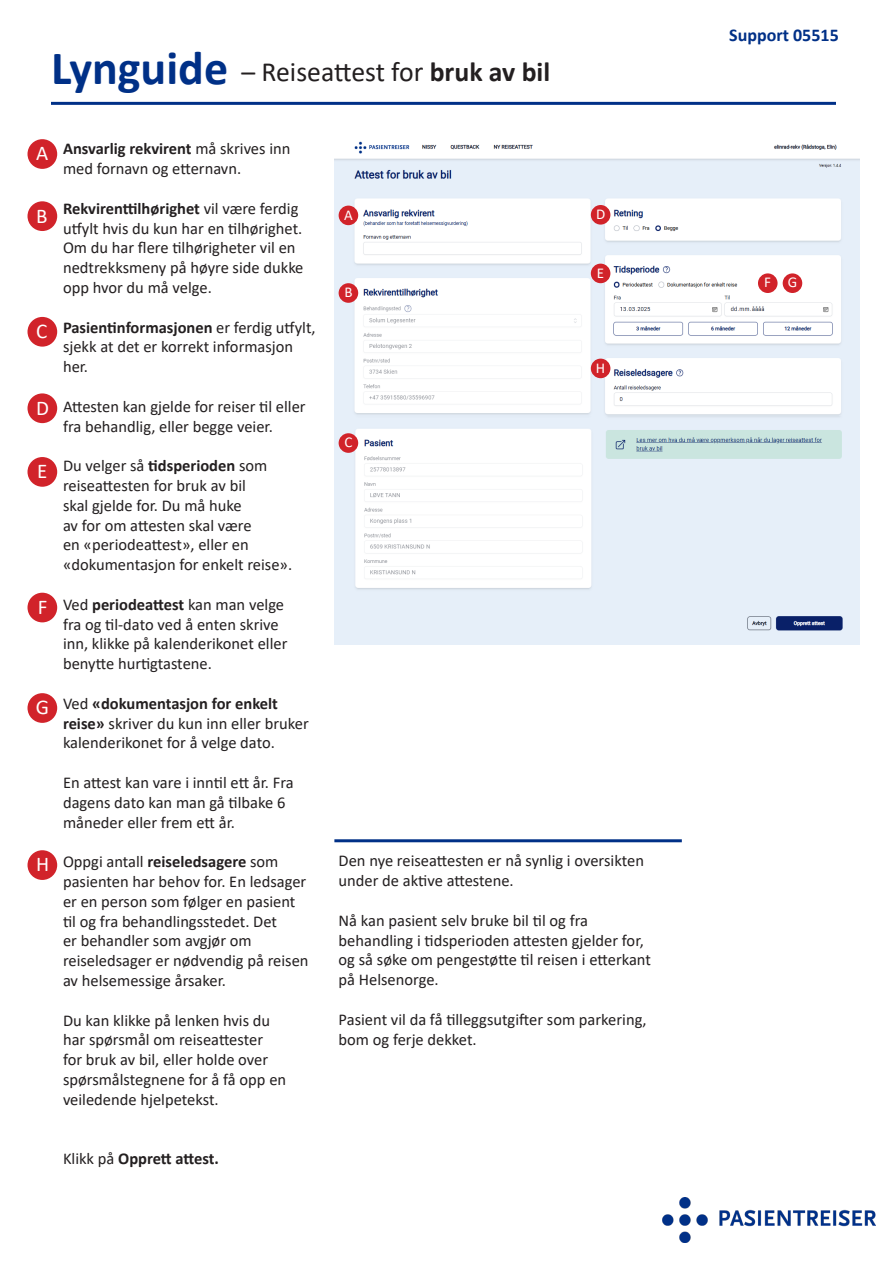
<style>
.page{position:relative;width:893px;height:1263px;background:#fff}
.page>*{position:absolute;margin:0;border:0;box-sizing:border-box;transform-origin:0 0}
.t1{font:700 48px "Calibri";color:#003087}
.t2{font:27.75px "Calibri";color:#231f20}
.t3{font:21px "Calibri";color:#fff}
.t4{font:700 18px "Calibri";color:#003087}
.Tekst_til_lynguide{font:16.5px/19.8px "Calibri";color:#231f20}
.Tekst_til_lynguide-2{font:700 16.5px "Calibri";letter-spacing:-.005em;color:#231f20}
.t5{font:15px "Calibri";color:#fff}
.s1{font-weight:700}
.s2{font-weight:400}
</style>
<div class="page">
<img style="left:334px;top:141px;width:526px;height:504px">
<img style="left:663px;top:1198px;width:212px;height:44px">
<div style="left:28px;top:139px;width:29px;height:30px;background:#d1232a;border-radius:50%"></div>
<div style="left:28px;top:201px;width:29px;height:30px;background:#d1232a;border-radius:50%"></div>
<div style="left:28px;top:317px;width:29px;height:30px;background:#d1232a;border-radius:50%"></div>
<div style="left:28px;top:393px;width:29px;height:30px;background:#d1232a;border-radius:50%"></div>
<div style="left:28px;top:457px;width:29px;height:30px;background:#d1232a;border-radius:50%"></div>
<div style="left:28px;top:593px;width:29px;height:29px;background:#d1232a;border-radius:50%"></div>
<div style="left:28px;top:693px;width:29px;height:30px;background:#d1232a;border-radius:50%"></div>
<div style="left:28px;top:850px;width:29px;height:30px;background:#d1232a;border-radius:50%"></div>
<hr style="left:51px;top:102px;width:785px;height:3px;background:#003087">
<hr style="left:334px;top:839px;width:348px;height:3px;background:#003087">
<div style="left:339px;top:206px;width:19px;height:19px;background:#d1232a;border-radius:50%"></div>
<div style="left:339px;top:283px;width:19px;height:20px;background:#d1232a;border-radius:50%"></div>
<div style="left:339px;top:433px;width:19px;height:20px;background:#d1232a;border-radius:50%"></div>
<div style="left:591px;top:205px;width:19px;height:20px;background:#d1232a;border-radius:50%"></div>
<div style="left:591px;top:264px;width:19px;height:19px;background:#d1232a;border-radius:50%"></div>
<div style="left:758px;top:273px;width:19px;height:20px;background:#d1232a;border-radius:50%"></div>
<div style="left:783px;top:273px;width:19px;height:20px;background:#d1232a;border-radius:50%"></div>
<div style="left:591px;top:359px;width:19px;height:19px;background:#d1232a;border-radius:50%"></div>
<p class="t1" style="left:51px;top:34px;width:179px">Lynguide</p>
<p class="t2" style="left:241px;top:52px;width:310px">– Reiseattest for <span class="s1">bruk av bil</span></p>
<p class="t3" style="left:36px;top:139px;width:14px">A</p>
<p class="t3" style="left:36px;top:201px;width:13px">B</p>
<p class="t3" style="left:36px;top:317px;width:13px">C</p>
<p class="t3" style="left:36px;top:393px;width:14px">D</p>
<p class="t3" style="left:37px;top:457px;width:12px">E</p>
<p class="t3" style="left:38px;top:592px;width:11px">F</p>
<p class="t3" style="left:36px;top:693px;width:15px">G</p>
<p class="t3" style="left:36px;top:850px;width:15px">H</p>
<p class="Tekst_til_lynguide" style="left:63px;top:139px;width:229px"><span class="s1">Ansvarlig rekvirent</span> må skrives inn med fornavn og etternavn.</p>
<p class="Tekst_til_lynguide" style="left:63px;top:198px;width:242px"><span class="s1">Rekvirenttilhørighet</span> vil være ferdig utfylt hvis du kun har en tilhørighet.<br>Om du har flere tilhørigheter vil en nedtrekksmeny på høyre side dukke opp hvor du må velge.</p>
<p class="Tekst_til_lynguide" style="left:63px;top:317px;width:254px"><span class="s1">Pasientinformasjonen</span> er ferdig utfylt, sjekk at det er korrekt informasjon her.</p>
<p class="Tekst_til_lynguide" style="left:63px;top:396px;width:244px">Attesten kan gjelde for reiser til eller fra behandlig, eller begge veier.</p>
<p class="Tekst_til_lynguide" style="left:63px;top:455px;width:231px">Du velger så <span class="s1">tidsperioden</span> som reiseattesten for bruk av bil<br>skal gjelde for. Du må huke<br>av for om attesten skal være<br>en «periodeattest», eller en «dokumentasjon for enkelt reise».</p>
<p class="Tekst_til_lynguide" style="left:63px;top:594px;width:226px">Ved <span class="s1">periodeattest</span> kan man velge fra og til-dato ved å enten skrive inn, klikke på kalenderikonet eller benytte hurtigtastene.</p>
<p class="Tekst_til_lynguide" style="left:63px;top:693px;width:247px">Ved <span class="s1">«dokumentasjon for enkelt reise»</span> skriver du kun inn eller bruker kalenderikonet for å velge dato.</p>
<p class="Tekst_til_lynguide" style="left:63px;top:772px;width:232px">En attest kan vare i inntil ett år. Fra dagens dato kan man gå tilbake 6 måneder eller frem ett år.</p>
<p class="Tekst_til_lynguide" style="left:63px;top:851px;width:247px">Oppgi antall <span class="s1">reiseledsagere</span> som pasienten har behov for. En ledsager er en person som følger en pasient til og fra behandlingsstedet. Det<br>er behandler som avgjør om reiseledsager er nødvendig på reisen av helsemessige årsaker.</p>
<p class="Tekst_til_lynguide" style="left:63px;top:1010px;width:225px">Du kan klikke på lenken hvis du har spørsmål om reiseattester for bruk av bil, eller holde over spørsmålstegnene for å få opp en veiledende hjelpetekst.</p>
<p class="Tekst_til_lynguide-2" style="left:63px;top:1147px;width:157px"><span class="s2">Klikk på</span> Opprett attest.</p>
<p class="t5" style="left:344px;top:204px;width:10px">A</p>
<p class="t5" style="left:344px;top:282px;width:10px">B</p>
<p class="t5" style="left:344px;top:432px;width:9px">C</p>
<p class="t5" style="left:596px;top:204px;width:11px">D</p>
<p class="t5" style="left:597px;top:262px;width:9px">E</p>
<p class="t5" style="left:596px;top:357px;width:11px">H</p>
<p class="Tekst_til_lynguide" style="left:339px;top:850px;width:307px">Den nye reiseattesten er nå synlig i oversikten under de aktive attestene.</p>
<p class="Tekst_til_lynguide" style="left:339px;top:910px;width:314px">Nå kan pasient selv bruke bil til og fra behandling i tidsperioden attesten gjelder for, og så søke om pengestøtte til reisen i etterkant på Helsenorge.</p>
<p class="Tekst_til_lynguide" style="left:339px;top:1009px;width:310px">Pasient vil da få tilleggsutgifter som parkering, bom og ferje dekket.</p>
<p class="t4" style="left:729px;top:23px;width:111px">Support 05515</p>
<p class="t5" style="left:764px;top:272px;width:8px">F</p>
<p class="t5" style="left:788px;top:272px;width:11px">G</p>
</div>
